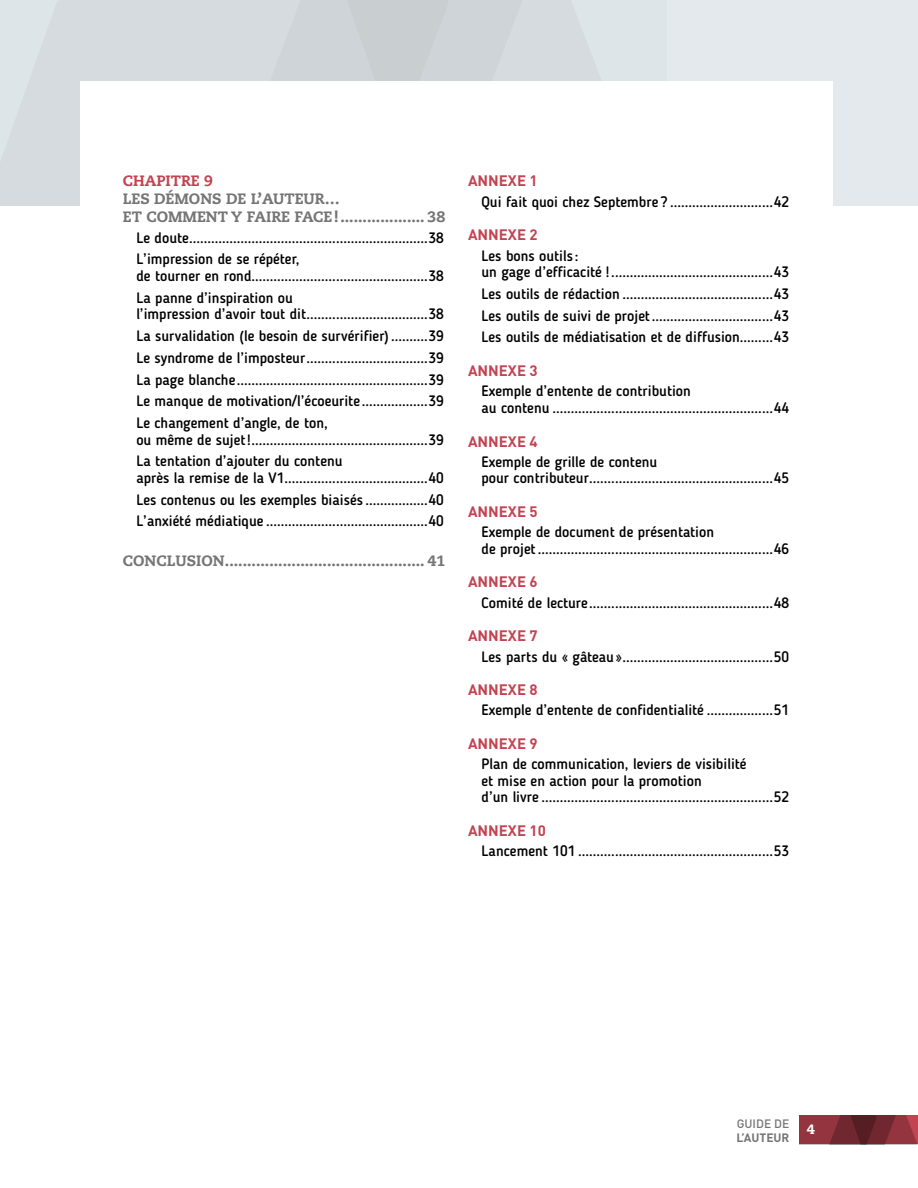
<style>
.page{position:relative;width:918px;height:1188px;background:#fff}
.page>*{position:absolute;margin:0;border:0;box-sizing:border-box;transform-origin:0 0}
.t1{font:500 15px/21.8px "Blogger Sans";color:#000}
.t2{font:800 15px/18px "Caecilia LT Std";color:#747574}
.t3{font:700 15px "DIN Offc";color:#c24452}
.t4{font:800 15px "Caecilia LT Std";color:#c24452}
.t5{font:800 13.5px "Caecilia LT Std";color:#fff}
.t6{font:700 12px "DIN Offc";color:#747574}
.t7{font:500 12px "DIN Offc";color:#747574}
</style>
<div class="page">
<svg style="left:799px;top:1116px;width:119px;height:28px"></svg>
<div style="left:0;top:0;width:918px;height:205px;background:#e3e9ec"></div>
<svg style="left:0;top:0;width:209px;height:205px;fill:#d5dbde"></svg>
<svg style="left:547px;top:0;width:54px;height:81px;fill:#d5dbde"></svg>
<div style="left:209px;top:0;width:338px;height:81px;background:#ced4d7"></div>
<div style="left:81px;top:81px;width:752px;height:228px;background:#fff"></div>
<p class="t4" style="left:123px;top:172px;width:92px">CHAPITRE 9</p>
<p class="t2" style="left:123px;top:190px;width:324px">LES DÉMONS DE L’AUTEUR…<br>ET COMMENT Y FAIRE FACE!................... 38</p>
<p class="t1" style="left:136px;top:226px;width:309px">Le doute.................................................................38<br>L’impression de se répéter,</p>
<p class="t1" style="left:136px;top:265px;width:309px">de tourner en rond................................................38<br>La panne d’inspiration ou</p>
<p class="t1" style="left:136px;top:303px;width:309px;text-align:justify">l’impression d’avoir tout dit.................................38<br>La survalidation (le besoin de survérifier)..........39<br>Le syndrome de l’imposteur.................................39<br>La page blanche....................................................39<br>Le manque de motivation/l’écoeurite..................39<br>Le changement d’angle, de ton,</p>
<p class="t1" style="left:136px;top:428px;width:309px">ou même de sujet!................................................39<br>La tentation d’ajouter du contenu</p>
<p class="t1" style="left:136px;top:467px;width:309px;text-align:justify">après la remise de la V1.......................................40<br>Les contenus ou les exemples biaisés .................40<br>L’anxiété médiatique ............................................40</p>
<p class="t2" style="left:123px;top:552px;width:324px">CONCLUSION............................................. 41</p>
<p class="t3" style="left:468px;top:171px;width:71px">ANNEXE 1</p>
<p class="t1" style="left:482px;top:190px;width:309px">Qui fait quoi chez Septembre ? ............................42</p>
<p class="t3" style="left:468px;top:225px;width:71px">ANNEXE 2</p>
<p class="t1" style="left:482px;top:247px;width:309px;line-height:16.5px">Les bons outils :<br>un gage d’efficacité ! ............................................43</p>
<p class="t1" style="left:482px;top:283px;width:309px;text-align:justify">Les outils de rédaction .........................................43<br>Les outils de suivi de projet.................................43<br>Les outils de médiatisation et de diffusion.........43</p>
<p class="t3" style="left:468px;top:361px;width:71px">ANNEXE 3</p>
<p class="t1" style="left:482px;top:383px;width:309px;line-height:16.5px">Exemple d’entente de contribution<br>au contenu ............................................................44</p>
<p class="t3" style="left:468px;top:431px;width:71px">ANNEXE 4</p>
<p class="t1" style="left:482px;top:453px;width:309px;line-height:16.5px">Exemple de grille de contenu<br>pour contributeur..................................................45</p>
<p class="t3" style="left:468px;top:502px;width:71px">ANNEXE 5</p>
<p class="t1" style="left:482px;top:524px;width:309px;line-height:16.5px">Exemple de document de présentation<br>de projet................................................................46</p>
<p class="t3" style="left:468px;top:572px;width:71px">ANNEXE 6</p>
<p class="t1" style="left:482px;top:591px;width:309px">Comité de lecture..................................................48</p>
<p class="t3" style="left:468px;top:626px;width:71px">ANNEXE 7</p>
<p class="t1" style="left:482px;top:645px;width:309px">Les parts du « gâteau».........................................50</p>
<p class="t3" style="left:468px;top:680px;width:71px">ANNEXE 8</p>
<p class="t1" style="left:482px;top:699px;width:309px">Exemple d’entente de confidentialité ..................51</p>
<p class="t3" style="left:468px;top:734px;width:71px">ANNEXE 9</p>
<p class="t1" style="left:482px;top:756px;width:309px;line-height:16.5px">Plan de communication, leviers de visibilité<br>et mise en action pour la promotion<br>d’un livre ...............................................................52</p>
<p class="t3" style="left:468px;top:821px;width:79px">ANNEXE 10</p>
<p class="t1" style="left:482px;top:840px;width:309px">Lancement 101 .....................................................53</p>
<p class="t7" style="left:737px;top:1116px;width:54px">GUIDE DE</p>
<p class="t6" style="left:736px;top:1130px;width:55px">L’AUTEUR</p>
<p class="t5" style="left:807px;top:1121px;width:9px">4</p>
</div>
